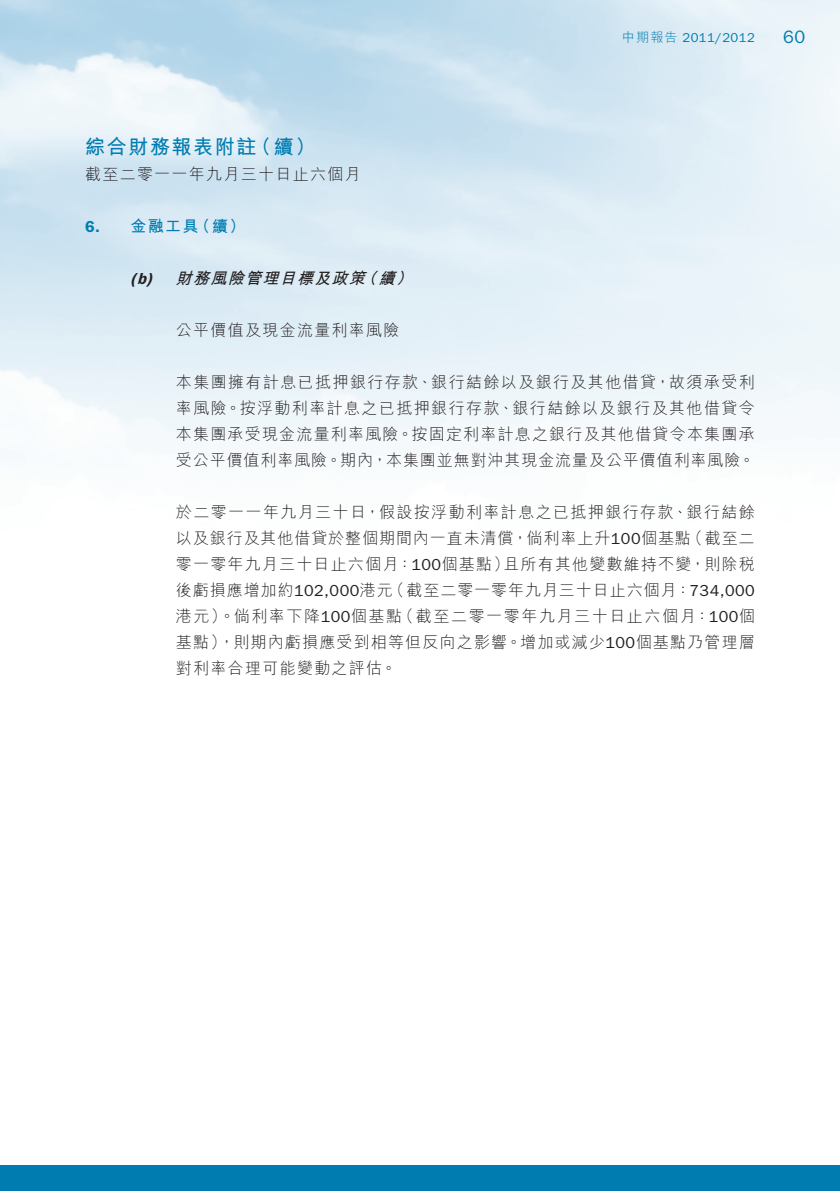
<style>
.page{position:relative;width:840px;height:1191px;background:#fff}
.page>*{position:absolute;margin:0;border:0;box-sizing:border-box;transform-origin:0 0}
.Heading_1{font:700 20px "M Hei HK";letter-spacing:.08em;color:#007cb1}
.t1{font:18px "ITC Franklin Gothic Std";color:#007cb1}
.Body_Text{font:300 16px/26px "M Hei HK";letter-spacing:.075em;color:#231f20;text-align:justify}
.Body_Text-2{font:300 16px/26px "M Hei HK";letter-spacing:.055em;color:#231f20}
.Body_Text-3{font:300 16px "M Hei HK";letter-spacing:.1em;color:#231f20}
.Heading_3{font:italic 700 16px "M Hei HK";color:#231f20}
.Heading_5{font:300 16px "M Hei HK";letter-spacing:.08em;color:#231f20}
.Heading_2{font:700 16px "M Hei HK";color:#007cb1}
.Heading_3-2{font:italic 600 16px "ITC Franklin Gothic Std";color:#231f20}
.Heading_2-2{font:600 16px "ITC Franklin Gothic Std";color:#007cb1}
.t2{font:13px "ITC Franklin Gothic Std";letter-spacing:.03em;color:#007cb1}
.s1{font-family:"M Hei HK";font-weight:300}
.s2{font-family:"ITC Franklin Gothic Std";font-weight:400}
</style>
<div class="page">
<div style="left:0;top:1165px;width:839px;height:26px;background:#007cb1"></div>
<img style="left:0;top:0;width:1px;height:553px">
<p class="t2" style="left:622px;top:30px;width:134px"><span class="s1">中期報告</span> 2011/2012</p>
<p class="t1" style="left:782px;top:27px;width:24px">60</p>
<p class="Heading_1" style="left:85px;top:132px;width:173px">綜合財務報表附註</p>
<p class="Body_Text" style="left:85px;top:161px;width:277px">截至二零一一年九月三十日止六個月</p>
<p class="Heading_2" style="left:194px;top:214px;width:53px">（續(</p>
<p class="Heading_1" style="left:251px;top:132px;width:66px">（續(</p>
<p class="Heading_2" style="left:130px;top:214px;width:69px">金融工具</p>
<p class="Heading_2-2" style="left:85px;top:217px;width:16px">6.</p>
<p class="Heading_3-2" style="left:130px;top:269px;width:28px">)b(</p>
<p class="Heading_3" style="left:176px;top:266px;width:196px">財務風險管理目標及政策</p>
<p class="Heading_3" style="left:360px;top:266px;width:23px">（</p>
<p class="Heading_3" style="left:396px;top:266px;width:23px">(</p>
<p class="Heading_3" style="left:378px;top:266px;width:23px">續</p>
<p class="Heading_5" style="left:176px;top:322px;width:225px">公平價值及現金流量利率風險</p>
<p class="Body_Text" style="left:176px;top:369px;width:580px">本集團擁有計息已抵押銀行存款、銀行結餘以及銀行及其他借貸，故須承受利率風險。按浮動利率計息之已抵押銀行存款、銀行結餘以及銀行及其他借貸令本集團承受現金流量利率風險。按固定利率計息之銀行及其他借貸令本集團承受公平價值利率風險。期內，本集團並無對沖其現金流量及公平價值利率風險。</p>
<p class="Body_Text" style="left:176px;top:499px;width:580px;text-align:right">於二零一一年九月三十日，假設按浮動利率計息之已抵押銀行存款、銀行結餘（截至二</p>
<p class="Body_Text-2" style="left:503px;top:525px;width:253px;text-indent:-327px">以及銀行及其他借貸於整個期間內一直未清償，倘利率上升<span class="s2">100</span>個基點<br>且所有其他變數維持不變，則除稅</p>
<p class="Body_Text-2" style="left:388px;top:551px;width:367px;text-indent:-212px">零一零年九月三十日止六個月：<span class="s2">100</span>個基點）<br>（截至二零一零年九月三十日止六個月：<span class="s2">734,000</span></p>
<p class="Body_Text-2" style="left:176px;top:577px;width:218px">後虧損應增加約<span class="s2">102,000</span>港元</p>
<p class="Body_Text" style="left:176px;top:603px;width:580px;text-align:left">港元）。倘利率下降<span class="s2">100</span>個基點<br>基點 ，）則期內虧損應受到相等但反向之影響。增加或減少<span class="s2">100</span>個基點乃管理層對利率合理可能變動之評估。</p>
<p class="Body_Text-3" style="left:397px;top:608px;width:358px">（截至二零一零年九月三十日止六個月：<span class="s2">100</span>個</p>
</div>
